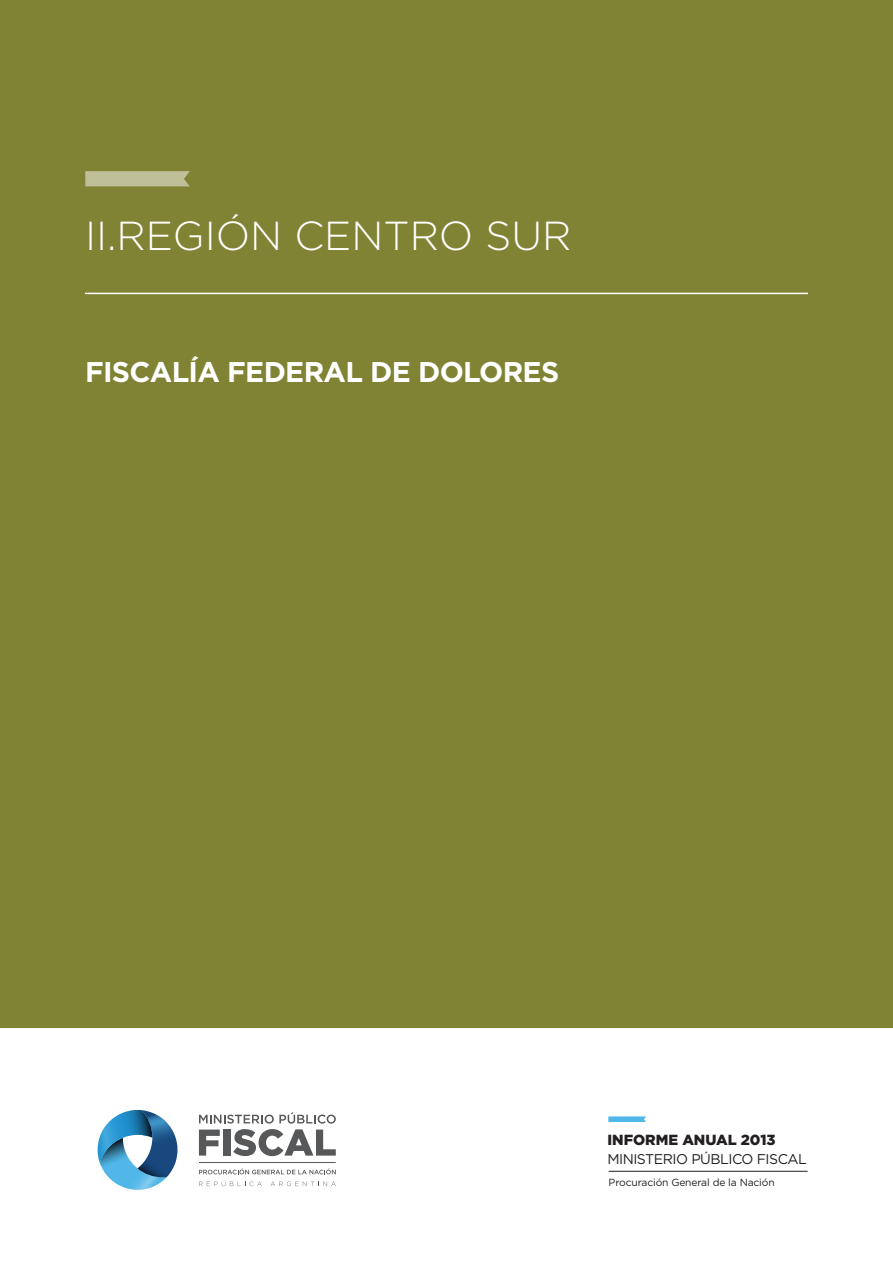
<style>
.page{position:relative;width:893px;height:1263px;background:#fff}
.page>*{position:absolute;margin:0;border:0;box-sizing:border-box;transform-origin:0 0}
.t1{font:300 40.5px "Gotham";color:#fff}
.t2{font:700 28.5px "Gotham";letter-spacing:-.025em;color:#fff}
.t3{font:900 14.7px "Gotham";color:#231f20}
.t4{font:14.1px "Gotham";letter-spacing:-.035em;color:#231f20}
.t5{font:10.35px "Gotham";letter-spacing:-.01em;color:#231f20}
</style>
<div class="page">
<div style="left:0;top:0;width:893px;height:1027px;background:#808334"></div>
<hr style="left:85px;top:293px;width:723px;height:1px;background:#fff">
<hr style="left:199px;top:1162px;width:137px;height:1px;background:#57585a">
<svg style="left:199px;top:1168px;width:137px;height:6px"></svg>
<svg style="left:199px;top:1180px;width:63px;height:6px"></svg>
<svg style="left:271px;top:1181px;width:65px;height:5px"></svg>
<svg style="left:199px;top:1129px;width:21px;height:26px"></svg>
<div style="left:223px;top:1129px;width:7px;height:26px;background:#57585a"></div>
<svg style="left:233px;top:1129px;width:103px;height:27px"></svg>
<svg style="left:199px;top:1112px;width:137px;height:11px"></svg>
<svg style="left:98px;top:1110px;width:79px;height:80px"></svg>
<svg style="left:608px;top:1116px;width:38px;height:6px"></svg>
<hr style="left:609px;top:1171px;width:199px;height:1px;background:#231f20">
<svg style="left:85px;top:171px;width:105px;height:15px;background:#bcbd94"></svg>
<h1 class="t1" style="left:85px;top:210px;width:488px">II.REGIÓN CENTRO SUR</h1>
<h2 class="t2" style="left:85px;top:353px;width:476px">FISCALÍA FEDERAL DE DOLORES</h2>
<h3 class="t3" style="left:607px;top:1130px;width:170px">INFORME ANUAL 2013</h3>
<h3 class="t4" style="left:607px;top:1149px;width:201px">MINISTERIO PÚBLICO FISCAL</h3>
<p class="t5" style="left:609px;top:1176px;width:168px">Procuración General de la Nación</p>
</div>
